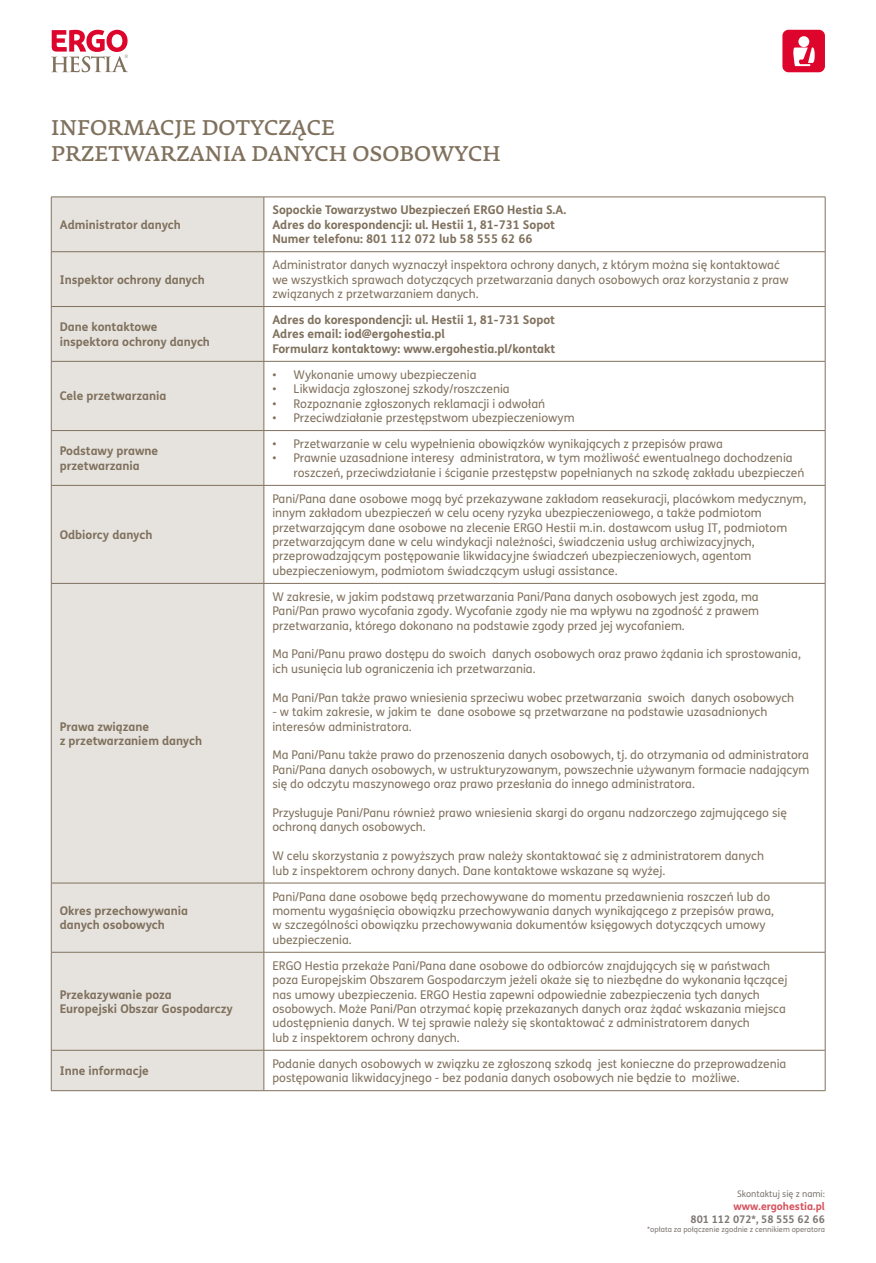
<style>
.page{position:relative;width:876px;height:1263px;background:#fff}
.page>*{position:absolute;margin:0;border:0;box-sizing:border-box;transform-origin:0 0}
.t1{font:21px/25.2px "Fedra Serif A Pro Demi";letter-spacing:.01em;color:#80715d}
.t2{font:12px/14.4px "FS Me";color:#80715d}
.t3{font:700 12px/14.4px "FS Me";color:#80715d}
.t4{font:700 10.5px "FS Me";color:#7d7773}
.t5{font:700 10.5px "FS Me";color:#d6515c}
.t6{font:9px "FS Me";color:#7d7773}
.t7{font:7.5px "FS Me";color:#7d7773}
</style>
<div class="page">
<svg style="left:51px;top:30px;width:77px;height:42px"></svg>
<div style="left:782px;top:30px;width:43px;height:42px;background:#dd052b;border-radius:6px"></div>
<svg style="left:793px;top:36px;width:22px;height:30px"></svg>
<div style="left:52px;top:198px;width:212px;height:892px;background:#e6e3df"></div>
<hr style="left:51px;top:197px;width:213px;height:1px;background:#80715d">
<hr style="left:51px;top:197px;width:1px;height:54px;background:#80715d">
<hr style="left:264px;top:197px;width:561px;height:1px;background:#80715d">
<hr style="left:264px;top:197px;width:1px;height:54px;background:#80715d">
<hr style="left:825px;top:197px;width:1px;height:54px;background:#80715d">
<hr style="left:51px;top:251px;width:213px;height:1px;background:#80715d">
<hr style="left:51px;top:252px;width:1px;height:54px;background:#80715d">
<hr style="left:264px;top:251px;width:561px;height:1px;background:#80715d">
<hr style="left:264px;top:252px;width:1px;height:54px;background:#80715d">
<hr style="left:825px;top:252px;width:1px;height:54px;background:#80715d">
<hr style="left:51px;top:306px;width:213px;height:1px;background:#80715d">
<hr style="left:51px;top:307px;width:1px;height:54px;background:#80715d">
<hr style="left:264px;top:306px;width:561px;height:1px;background:#80715d">
<hr style="left:264px;top:307px;width:1px;height:54px;background:#80715d">
<hr style="left:825px;top:307px;width:1px;height:54px;background:#80715d">
<hr style="left:51px;top:361px;width:213px;height:1px;background:#80715d">
<hr style="left:51px;top:362px;width:1px;height:68px;background:#80715d">
<hr style="left:264px;top:361px;width:561px;height:1px;background:#80715d">
<hr style="left:264px;top:362px;width:1px;height:68px;background:#80715d">
<hr style="left:825px;top:362px;width:1px;height:68px;background:#80715d">
<hr style="left:51px;top:430px;width:213px;height:1px;background:#80715d">
<hr style="left:51px;top:431px;width:1px;height:54px;background:#80715d">
<hr style="left:264px;top:430px;width:561px;height:1px;background:#80715d">
<hr style="left:264px;top:431px;width:1px;height:54px;background:#80715d">
<hr style="left:825px;top:431px;width:1px;height:54px;background:#80715d">
<hr style="left:51px;top:485px;width:213px;height:1px;background:#80715d">
<hr style="left:51px;top:486px;width:1px;height:97px;background:#80715d">
<hr style="left:264px;top:485px;width:561px;height:1px;background:#80715d">
<hr style="left:264px;top:486px;width:1px;height:97px;background:#80715d">
<hr style="left:825px;top:486px;width:1px;height:97px;background:#80715d">
<hr style="left:51px;top:583px;width:213px;height:1px;background:#80715d">
<hr style="left:51px;top:584px;width:1px;height:299px;background:#80715d">
<hr style="left:264px;top:583px;width:561px;height:1px;background:#80715d">
<hr style="left:264px;top:584px;width:1px;height:299px;background:#80715d">
<hr style="left:825px;top:584px;width:1px;height:299px;background:#80715d">
<hr style="left:51px;top:883px;width:213px;height:1px;background:#80715d">
<hr style="left:51px;top:883px;width:1px;height:69px;background:#80715d">
<hr style="left:264px;top:883px;width:561px;height:1px;background:#80715d">
<hr style="left:264px;top:883px;width:1px;height:69px;background:#80715d">
<hr style="left:825px;top:883px;width:1px;height:69px;background:#80715d">
<hr style="left:51px;top:952px;width:213px;height:1px;background:#80715d">
<hr style="left:51px;top:952px;width:1px;height:98px;background:#80715d">
<hr style="left:264px;top:952px;width:561px;height:1px;background:#80715d">
<hr style="left:264px;top:952px;width:1px;height:98px;background:#80715d">
<hr style="left:825px;top:952px;width:1px;height:98px;background:#80715d">
<hr style="left:51px;top:1050px;width:213px;height:1px;background:#80715d">
<hr style="left:51px;top:1050px;width:1px;height:40px;background:#80715d">
<hr style="left:264px;top:1050px;width:561px;height:1px;background:#80715d">
<hr style="left:264px;top:1050px;width:1px;height:40px;background:#80715d">
<hr style="left:825px;top:1050px;width:1px;height:40px;background:#80715d">
<hr style="left:51px;top:1090px;width:213px;height:1px;background:#80715d">
<hr style="left:264px;top:1090px;width:561px;height:1px;background:#80715d">
<h1 class="t1" style="left:51px;top:116px;width:451px">INFORMACJE DOTYCZĄCE<br>PRZETWARZANIA DANYCH OSOBOWYCH</h1>
<p class="t3" style="left:60px;top:217px;width:123px">Administrator danych</p>
<p class="t3" style="left:60px;top:272px;width:147px">Inspektor ochrony danych</p>
<p class="t3" style="left:272px;top:202px;width:295px">Sopockie Towarzystwo Ubezpieczeń ERGO Hestia S.A.<br>Adres do korespondencji: ul. Hestii 1, 81-731 Sopot<br>Numer telefonu: 801 112 072 lub 58 555 62 66</p>
<p class="t2" style="left:272px;top:258px;width:518px">Administrator danych wyznaczył inspektora ochrony danych, z którym można się kontaktować we wszystkich sprawach dotyczących przetwarzania danych osobowych oraz korzystania z praw związanych z przetwarzaniem danych.</p>
<p class="t3" style="left:60px;top:319px;width:152px">Dane kontaktowe inspektora ochrony danych</p>
<p class="t3" style="left:272px;top:312px;width:285px">Adres do korespondencji: ul. Hestii 1, 81-731 Sopot<br>Adres email: iod@ergohestia.pl<br>Formularz kontaktowy: www.ergohestia.pl/kontakt</p>
<p class="t3" style="left:60px;top:388px;width:108px">Cele przetwarzania</p>
<p class="t2" style="left:272px;top:367px;width:206px">• Wykonanie umowy ubezpieczenia</p>
<p class="t2" style="left:272px;top:382px;width:239px">• Likwidacja zgłoszonej szkody/roszczenia</p>
<p class="t2" style="left:272px;top:396px;width:274px">• Rozpoznanie zgłoszonych reklamacji i odwołań</p>
<p class="t2" style="left:272px;top:410px;width:304px">• Przeciwdziałanie przestępstwom ubezpieczeniowym</p>
<p class="t3" style="left:60px;top:443px;width:100px">Podstawy prawne przetwarzania</p>
<p class="t3" style="left:60px;top:527px;width:94px">Odbiorcy danych</p>
<p class="t3" style="left:60px;top:718px;width:144px">Prawa związane<br>z przetwarzaniem danych</p>
<p class="t3" style="left:60px;top:903px;width:130px">Okres przechowywania danych osobowych</p>
<p class="t3" style="left:60px;top:986px;width:175px">Przekazywanie poza<br>Europejski Obszar Gospodarczy</p>
<p class="t2" style="left:272px;top:436px;width:452px">• Przetwarzanie w celu wypełnienia obowiązków wynikających z przepisów prawa</p>
<p class="t2" style="left:294px;top:451px;width:512px;text-indent:-21px">• Prawnie uzasadnione interesy administratora, w tym możliwość ewentualnego dochodzenia roszczeń, przeciwdziałanie i ściganie przestępstw popełnianych na szkodę zakładu ubezpieczeń</p>
<p class="t2" style="left:272px;top:491px;width:535px">Pani/Pana dane osobowe mogą być przekazywane zakładom reasekuracji, placówkom medycznym, innym zakładom ubezpieczeń w celu oceny ryzyka ubezpieczeniowego, a także podmiotom przetwarzającym dane osobowe na zlecenie ERGO Hestii m.in. dostawcom usług IT, podmiotom przetwarzającym dane w celu windykacji należności, świadczenia usług archiwizacyjnych, przeprowadzającym postępowanie likwidacyjne świadczeń ubezpieczeniowych, agentom ubezpieczeniowym, podmiotom świadczącym usługi assistance.</p>
<p class="t2" style="left:272px;top:589px;width:488px;text-align:justify">W zakresie, w jakim podstawą przetwarzania Pani/Pana danych osobowych jest zgoda, ma Pani/Pan prawo wycofania zgody. Wycofanie zgody nie ma wpływu na zgodność z prawem przetwarzania, którego dokonano na podstawie zgody przed jej wycofaniem.</p>
<p class="t2" style="left:272px;top:647px;width:530px">Ma Pani/Panu prawo dostępu do swoich danych osobowych oraz prawo żądania ich sprostowania, ich usunięcia lub ograniczenia ich przetwarzania.</p>
<p class="t2" style="left:272px;top:690px;width:523px">Ma Pani/Pan także prawo wniesienia sprzeciwu wobec przetwarzania swoich danych osobowych</p>
<p class="t2" style="left:272px;top:704px;width:497px">- w takim zakresie, w jakim te dane osobowe są przetwarzane na podstawie uzasadnionych interesów administratora.</p>
<p class="t2" style="left:272px;top:748px;width:538px;text-align:justify">Ma Pani/Panu także prawo do przenoszenia danych osobowych, tj. do otrzymania od administratora Pani/Pana danych osobowych, w ustrukturyzowanym, powszechnie używanym formacie nadającym się do odczytu maszynowego oraz prawo przesłania do innego administratora.</p>
<p class="t2" style="left:272px;top:805px;width:516px">Przysługuje Pani/Panu również prawo wniesienia skargi do organu nadzorczego zajmującego się ochroną danych osobowych.</p>
<p class="t2" style="left:272px;top:848px;width:493px">W celu skorzystania z powyższych praw należy skontaktować się z administratorem danych lub z inspektorem ochrony danych. Dane kontaktowe wskazane są wyżej.</p>
<p class="t2" style="left:272px;top:889px;width:503px">Pani/Pana dane osobowe będą przechowywane do momentu przedawnienia roszczeń lub do momentu wygaśnięcia obowiązku przechowywania danych wynikającego z przepisów prawa, w szczególności obowiązku przechowywania dokumentów księgowych dotyczących umowy ubezpieczenia.</p>
<p class="t2" style="left:272px;top:958px;width:516px">ERGO Hestia przekaże Pani/Pana dane osobowe do odbiorców znajdujących się w państwach poza Europejskim Obszarem Gospodarczym jeżeli okaże się to niezbędne do wykonania łączącej nas umowy ubezpieczenia. ERGO Hestia zapewni odpowiednie zabezpieczenia tych danych osobowych. Może Pani/Pan otrzymać kopię przekazanych danych oraz żądać wskazania miejsca udostępnienia danych. W tej sprawie należy się skontaktować z administratorem danych<br>lub z inspektorem ochrony danych.</p>
<p class="t3" style="left:60px;top:1063px;width:91px">Inne informacje</p>
<p class="t2" style="left:272px;top:1056px;width:515px">Podanie danych osobowych w związku ze zgłoszoną szkodą jest konieczne do przeprowadzenia postępowania likwidacyjnego - bez podania danych osobowych nie będzie to możliwe.</p>
<p class="t6" style="left:737px;top:1188px;width:89px">Skontaktuj się z nami:</p>
<p class="t5" style="left:734px;top:1198px;width:93px">www.ergohestia.pl</p>
<p class="t4" style="left:690px;top:1211px;width:136px">801 112 072*, 58 555 62 66</p>
<p class="t7" style="left:647px;top:1224px;width:179px">*opłata za połączenie zgodnie z cennikiem operatora</p>
</div>
